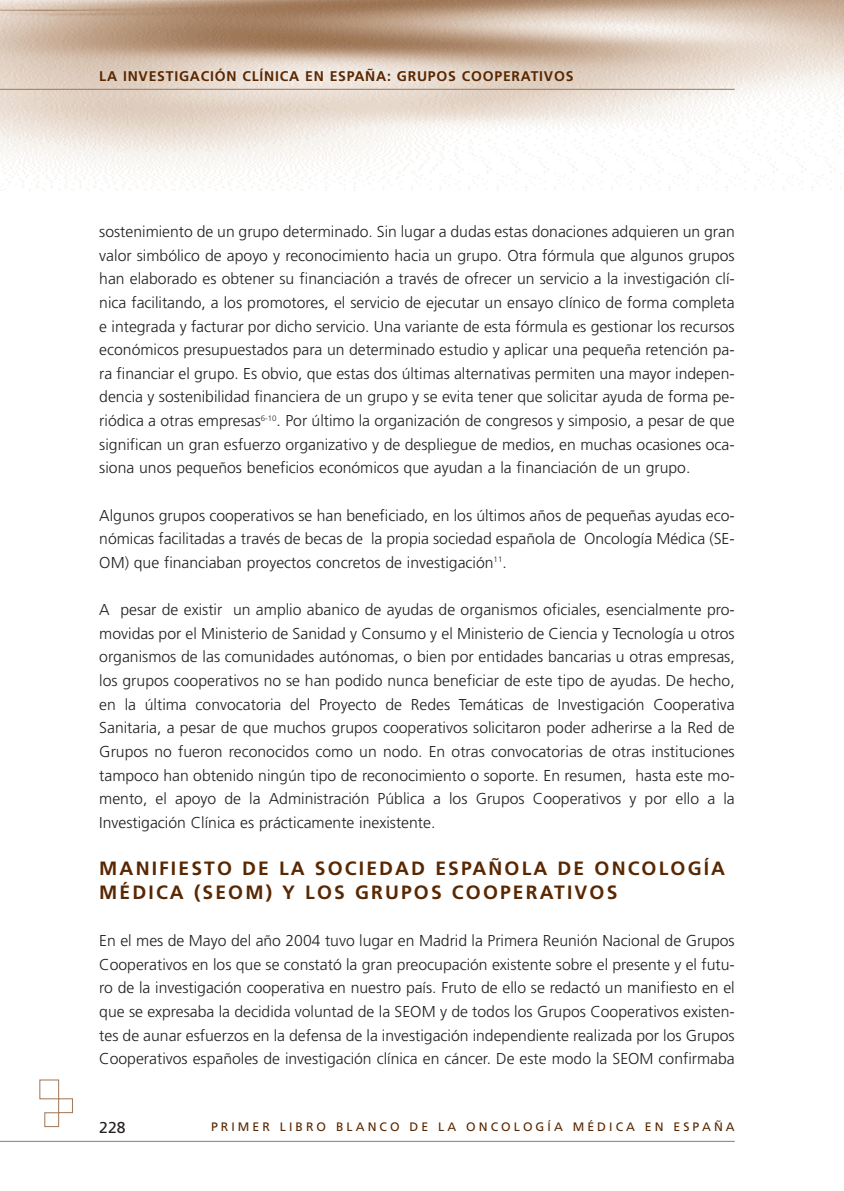
<style>
.page{position:relative;width:844px;height:1191px;background:#fff}
.page>*{position:absolute;margin:0;border:0;box-sizing:border-box;transform-origin:0 0}
.t1{font:700 19.25px/23.6px "Frutiger";letter-spacing:.11em;color:#592700}
.t2{font:300 15.75px/23.6px "Frutiger";color:#231f20;text-align:justify}
.t3{font:15.75px "Frutiger";color:#231f20}
.t4{font:700 14px "Frutiger";letter-spacing:.055em;color:#592700}
.t5{font:12.25px "Frutiger";letter-spacing:.25em;color:#592700}
</style>
<div class="page">
<img style="left:0;top:0;width:843px;height:191px">
<div style="left:44px;top:1112px;width:15px;height:15px;border:1px solid #a37c5d"></div>
<div style="left:58px;top:1098px;width:15px;height:15px;border:1px solid #a37c5d"></div>
<div style="left:39px;top:1079px;width:20px;height:20px;border:1px solid #a37c5d"></div>
<hr style="left:0;top:89px;width:734px;height:1px;background:#a37c5d">
<hr style="left:0;top:1140px;width:734px;height:1px;background:#a37c5d">
<p class="t4" style="left:99px;top:70px;width:475px">LA INVESTIGACIÓN CLÍNICA EN ESPAÑA: GRUPOS COOPERATIVOS</p>
<p class="t2" style="left:99px;top:221px;width:636px">sostenimiento de un grupo determinado. Sin lugar a dudas estas donaciones adquieren un gran valor simbólico de apoyo y reconocimiento hacia un grupo. Otra fórmula que algunos grupos han elaborado es obtener su financiación a través de ofrecer un servicio a la investigación clí&shy;nica facilitando, a los promotores, el servicio de ejecutar un ensayo clínico de forma completa e integrada y facturar por dicho servicio. Una variante de esta fórmula es gestionar los recursos económicos presupuestados para un determinado estudio y aplicar una pequeña retención pa&shy;ra financiar el grupo. Es obvio, que estas dos últimas alternativas permiten una mayor indepen&shy;dencia y sostenibilidad financiera de un grupo y se evita tener que solicitar ayuda de forma pe&shy;riódica a otras empresas<sup>6-10</sup>. Por último la organización de congresos y simposio, a pesar de que significan un gran esfuerzo organizativo y de despliegue de medios, en muchas ocasiones oca&shy;siona unos pequeños beneficios económicos que ayudan a la financiación de un grupo.</p>
<p class="t2" style="left:99px;top:504px;width:636px">Algunos grupos cooperativos se han beneficiado, en los últimos años de pequeñas ayudas eco&shy;nómicas facilitadas a través de becas de la propia sociedad española de Oncología Médica (SE-OM) que financiaban proyectos concretos de investigación<sup>11</sup>.</p>
<p class="t2" style="left:99px;top:599px;width:636px">A pesar de existir un amplio abanico de ayudas de organismos oficiales, esencialmente pro&shy;movidas por el Ministerio de Sanidad y Consumo y el Ministerio de Ciencia y Tecnología u otros organismos de las comunidades autónomas, o bien por entidades bancarias u otras empresas, los grupos cooperativos no se han podido nunca beneficiar de este tipo de ayudas. De hecho, en la última convocatoria del Proyecto de Redes Temáticas de Investigación Cooperativa Sanitaria, a pesar de que muchos grupos cooperativos solicitaron poder adherirse a la Red de Grupos no fueron reconocidos como un nodo. En otras convocatorias de otras instituciones tampoco han obtenido ningún tipo de reconocimiento o soporte. En resumen, hasta este mo&shy;mento, el apoyo de la Administración Pública a los Grupos Cooperativos y por ello a la Investigación Clínica es prácticamente inexistente.</p>
<p class="t1" style="left:99px;top:858px;width:627px">MANIFIESTO DE LA SOCIEDAD ESPAÑOLA DE ONCOLOGÍA<br>MÉDICA (SEOM) Y LOS GRUPOS COOPERATIVOS</p>
<p class="t2" style="left:99px;top:930px;width:636px">En el mes de Mayo del año 2004 tuvo lugar en Madrid la Primera Reunión Nacional de Grupos Cooperativos en los que se constató la gran preocupación existente sobre el presente y el futu&shy;ro de la investigación cooperativa en nuestro país. Fruto de ello se redactó un manifiesto en el que se expresaba la decidida voluntad de la SEOM y de todos los Grupos Cooperativos existen&shy;tes de aunar esfuerzos en la defensa de la investigación independiente realizada por los Grupos Cooperativos españoles de investigación clínica en cáncer. De este modo la SEOM confirmaba</p>
<p class="t3" style="left:99px;top:1121px;width:28px">228</p>
<p class="t5" style="left:211px;top:1121px;width:525px">PRIMER LIBRO BLANCO DE LA ONCOLOGÍA MÉDICA EN ESPAÑA</p>
</div>
